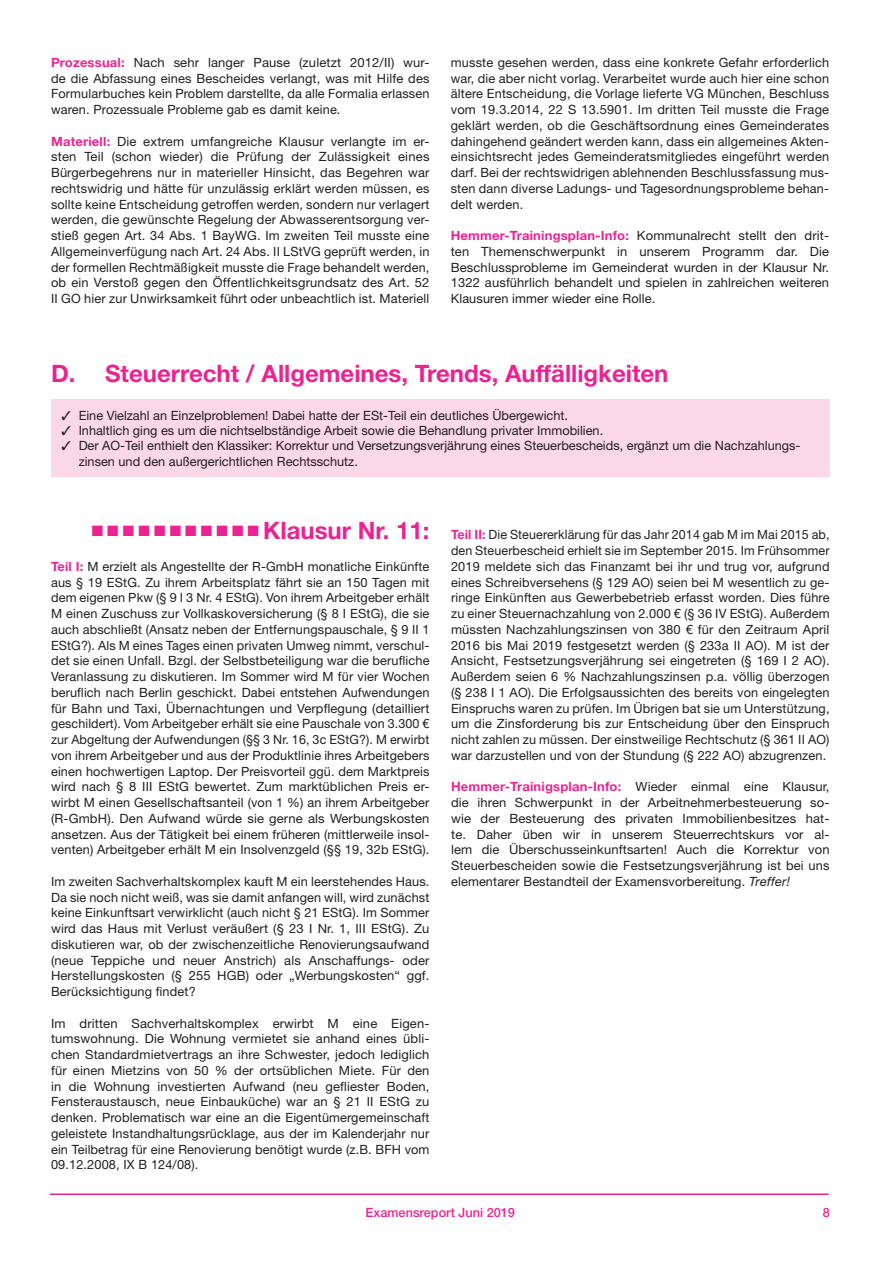
<style>
.page{position:relative;width:893px;height:1263px;background:#fff}
.page>*{position:absolute;margin:0;border:0;box-sizing:border-box;transform-origin:0 0}
.t1{font:700 24px "Helvetica Neue LT";color:#ed2292}
.t2{font:12.75px/15.8px "Helvetica Neue LT";letter-spacing:.01em;color:#231f20;text-align:justify}
.t3{font:500 12.75px "Helvetica Neue LT";color:#ed2292}
.s1{font-weight:700;color:#ed2292}
.s2{font-style:italic}
</style>
<div class="page">
<hr style="left:50px;top:1193px;width:779px;height:2px;background:#ed2292">
<div style="left:51px;top:399px;width:778px;height:77px;background:#fad8e6"></div>
<p class="t2" style="left:51px;top:54px;width:380px"><span class="s1">Prozessual:</span> Nach sehr langer Pause (zuletzt 2012/II) wur&shy;de die Abfassung eines Bescheides verlangt, was mit Hilfe des Formularbuches kein Problem darstellte, da alle Formalia erlassen waren. Prozessuale Probleme gab es damit keine.</p>
<p class="t2" style="left:51px;top:133px;width:380px"><span class="s1">Materiell:</span> Die extrem umfangreiche Klausur verlangte im er&shy;sten Teil (schon wieder) die Prüfung der Zulässigkeit eines Bürgerbegehrens nur in materieller Hinsicht, das Begehren war rechtswidrig und hätte für unzulässig erklärt werden müssen, es sollte keine Entscheidung getroffen werden, sondern nur verlagert werden, die gewünschte Regelung der Abwasserentsorgung ver&shy;stieß gegen Art. 34 Abs. 1 BayWG. Im zweiten Teil musste eine Allgemeinverfügung nach Art. 24 Abs. II LStVG geprüft werden, in der formellen Rechtmäßigkeit musste die Frage behandelt werden, ob ein Verstoß gegen den Öffentlichkeitsgrundsatz des Art. 52<br>II GO hier zur Unwirksamkeit führt oder unbeachtlich ist. Materiell</p>
<p class="t2" style="left:451px;top:54px;width:380px">musste gesehen werden, dass eine konkrete Gefahr erforderlich war, die aber nicht vorlag. Verarbeitet wurde auch hier eine schon ältere Entscheidung, die Vorlage lieferte VG München, Beschluss vom 19.3.2014, 22 S 13.5901. Im dritten Teil musste die Frage geklärt werden, ob die Geschäftsordnung eines Gemeinderates dahingehend geändert werden kann, dass ein allgemeines Akten&shy;einsichtsrecht jedes Gemeinderatsmitgliedes eingeführt werden darf. Bei der rechtswidrigen ablehnenden Beschlussfassung mus&shy;sten dann diverse Ladungs- und Tagesordnungsprobleme behan&shy;delt werden.</p>
<p class="t2" style="left:451px;top:227px;width:380px"><span class="s1">Hemmer-Trainingsplan-Info:</span> Kommunalrecht stellt den drit&shy;ten Themenschwerpunkt in unserem Programm dar. Die Beschlussprobleme im Gemeinderat wurden in der Klausur Nr.<br>1322 ausführlich behandelt und spielen in zahlreichen weiteren Klausuren immer wieder eine Rolle.</p>
<h1 class="t1" style="left:51px;top:358px;width:619px">D. Steuerrecht / Allgemeines, Trends, Auffälligkeiten</h1>
<p class="t2" style="left:62px;top:407px;width:508px">✓ Eine Vielzahl an Einzelproblemen! Dabei hatte der ESt-Teil ein deutliches Übergewicht.</p>
<p class="t2" style="left:62px;top:422px;width:543px">✓ Inhaltlich ging es um die nichtselbständige Arbeit sowie die Behandlung privater Immobilien.</p>
<p class="t2" style="left:79px;top:438px;width:723px;line-height:15.3px;text-indent:-17px">✓ Der AO-Teil enthielt den Klassiker: Korrektur und Versetzungsverjährung eines Steuerbescheids, ergänzt um die Nachzahlungs&shy;zinsen und den außergerichtlichen Rechtsschutz.</p>
<h1 class="t1" style="left:92px;top:516px;width:339px">■ ■ ■ ■ ■ ■ ■ ■ ■ ■ ■ Klausur Nr. 11:</h1>
<p class="t2" style="left:51px;top:558px;width:380px"><span class="s1">Teil I:</span> M erzielt als Angestellte der R-GmbH monatliche Einkünfte aus § 19 EStG. Zu ihrem Arbeitsplatz fährt sie an 150 Tagen mit dem eigenen Pkw (§ 9 I 3 Nr. 4 EStG). Von ihrem Arbeitgeber erhält M einen Zuschuss zur Vollkaskoversicherung (§ 8 I EStG), die sie auch abschließt (Ansatz neben der Entfernungspauschale, § 9 II 1<br>EStG?). Als M eines Tages einen privaten Umweg nimmt, verschul&shy;det sie einen Unfall. Bzgl. der Selbstbeteiligung war die berufliche Veranlassung zu diskutieren. Im Sommer wird M für vier Wochen beruflich nach Berlin geschickt. Dabei entstehen Aufwendungen für Bahn und Taxi, Übernachtungen und Verpflegung (detailliert geschildert). Vom Arbeitgeber erhält sie eine Pauschale von 3.300 € zur Abgeltung der Aufwendungen (§§ 3 Nr. 16, 3c EStG?). M erwirbt von ihrem Arbeitgeber und aus der Produktlinie ihres Arbeitgebers einen hochwertigen Laptop. Der Preisvorteil ggü. dem Marktpreis wird nach § 8 III EStG bewertet. Zum marktüblichen Preis er&shy;wirbt M einen Gesellschaftsanteil (von 1 %) an ihrem Arbeitgeber (R-GmbH). Den Aufwand würde sie gerne als Werbungskosten ansetzen. Aus der Tätigkeit bei einem früheren (mittlerweile insol&shy;venten) Arbeitgeber erhält M ein Insolvenzgeld (§§ 19, 32b EStG).</p>
<p class="t2" style="left:51px;top:873px;width:380px">Im zweiten Sachverhaltskomplex kauft M ein leerstehendes Haus.<br>Da sie noch nicht weiß, was sie damit anfangen will, wird zunächst keine Einkunftsart verwirklicht (auch nicht § 21 EStG). Im Sommer wird das Haus mit Verlust veräußert (§ 23 I Nr. 1, III EStG). Zu diskutieren war, ob der zwischenzeitliche Renovierungsaufwand (neue Teppiche und neuer Anstrich) als Anschaffungs- oder Herstellungskosten (§ 255 HGB) oder „Werbungskosten“ ggf.<br>Berücksichtigung findet?</p>
<p class="t2" style="left:51px;top:1015px;width:380px">Im dritten Sachverhaltskomplex erwirbt M eine Eigen&shy;tumswohnung. Die Wohnung vermietet sie anhand eines übli&shy;chen Standardmietvertrags an ihre Schwester, jedoch lediglich für einen Mietzins von 50 % der ortsüblichen Miete. Für den in die Wohnung investierten Aufwand (neu gefliester Boden, Fensteraustausch, neue Einbauküche) war an § 21 II EStG zu denken. Problematisch war eine an die Eigentümergemeinschaft geleistete Instandhaltungsrücklage, aus der im Kalenderjahr nur ein Teilbetrag für eine Renovierung benötigt wurde (z.B. BFH vom 09.12.2008, IX B 124/08).</p>
<p class="t2" style="left:451px;top:527px;width:380px"><span class="s1">Teil II:</span> Die Steuererklärung für das Jahr 2014 gab M im Mai 2015 ab, den Steuerbescheid erhielt sie im September 2015. Im Frühsommer 2019 meldete sich das Finanzamt bei ihr und trug vor, aufgrund eines Schreibversehens (§ 129 AO) seien bei M wesentlich zu ge&shy;ringe Einkünften aus Gewerbebetrieb erfasst worden. Dies führe zu einer Steuernachzahlung von 2.000 € (§ 36 IV EStG). Außerdem müssten Nachzahlungszinsen von 380 € für den Zeitraum April 2016 bis Mai 2019 festgesetzt werden (§ 233a II AO). M ist der Ansicht, Festsetzungsverjährung sei eingetreten (§ 169 I 2 AO).<br>Außerdem seien 6 % Nachzahlungszinsen p.a. völlig überzogen (§ 238 I 1 AO). Die Erfolgsaussichten des bereits von eingelegten Einspruchs waren zu prüfen. Im Übrigen bat sie um Unterstützung, um die Zinsforderung bis zur Entscheidung über den Einspruch nicht zahlen zu müssen. Der einstweilige Rechtschutz (§ 361 II AO) war darzustellen und von der Stundung (§ 222 AO) abzugrenzen.</p>
<p class="t2" style="left:451px;top:779px;width:380px"><span class="s1">Hemmer-Trainigsplan-Info:</span> Wieder einmal eine Klausur, die ihren Schwerpunkt in der Arbeitnehmerbesteuerung so&shy;wie der Besteuerung des privaten Immobilienbesitzes hat&shy;te. Daher üben wir in unserem Steuerrechtskurs vor al&shy;lem die Überschusseinkunftsarten! Auch die Korrektur von Steuerbescheiden sowie die Festsetzungsverjährung ist bei uns elementarer Bestandteil der Examensvorbereitung. <span class="s2">Treffer!</span></p>
<p class="t3" style="left:365px;top:1204px;width:151px">Examensreport Juni 2019</p>
<p class="t3" style="left:823px;top:1204px;width:9px">8</p>
</div>
